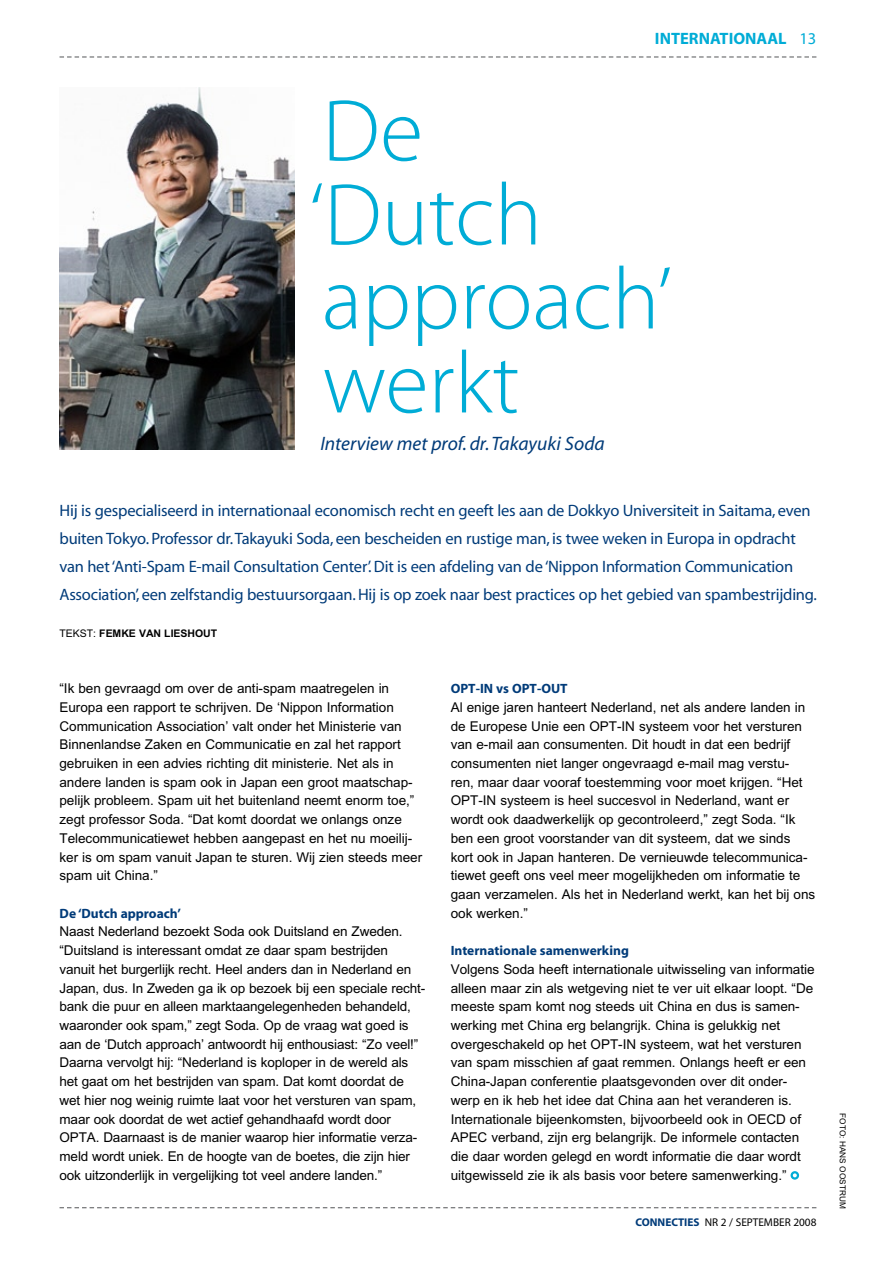
<style>
.page{position:relative;width:893px;height:1263px;background:#fff}
.page>*{position:absolute;margin:0;border:0;box-sizing:border-box;transform-origin:0 0}
.t1{font:88.5px/84px "Myriad MM 215 600";color:#00acd6}
.t2{font:19.5px "Myriad MM It 400 600";color:#003b79}
.t3{font:16.5px/28px "Myriad MM 400 600";letter-spacing:-.015em;color:#003b79}
.t4{font:16.5px "Myriad MM 700 600";color:#00acd6}
.t5{font:16.5px "Myriad MM 400 600";color:#00acd6}
.t6{font:13.5px/18.8px "M Arial";letter-spacing:-.005em;color:#000}
.t7{font:13.5px "Myriad MM 700 600";color:#003b79}
.t8{font:11.25px "Myriad MM 400 600";color:#000}
.t9{font:700 10.5px "M Arial";letter-spacing:-.005em;color:#000}
.t10{font:8.25px "M Arial";color:#000}
.s1{font-weight:400}
.s2{font-family:"Myriad MM 700 600";color:#003b79}
</style>
<div class="page">
<img style="left:60px;top:88px;width:235px;height:362px">
<svg style="left:60px;top:56px;width:756px;height:2px"></svg>
<svg style="left:60px;top:1207px;width:756px;height:1px"></svg>
<div style="left:791px;top:1171px;width:8px;height:8px;border:2px solid #00acd6;border-radius:50%"></div>
<p class="t4" style="left:655px;top:31px;width:132px">INTERNATIONAAL</p>
<p class="t5" style="left:799px;top:31px;width:18px">13</p>
<h1 class="t1" style="left:309px;top:93px;width:365px">De<br>‘Dutch approach’ werkt</h1>
<h2 class="t2" style="left:320px;top:434px;width:286px">Interview met prof. dr. Takayuki Soda</h2>
<p class="t3" style="left:59px;top:497px;width:759px">Hij is gespecialiseerd in internationaal economisch recht en geeft les aan de Dokkyo Universiteit in Saitama, even buiten Tokyo. Professor dr. Takayuki Soda, een bescheiden en rustige man, is twee weken in Europa in opdracht van het ‘Anti-Spam E-mail Consultation Center’. Dit is een afdeling van de ‘Nippon Information Communication Association’, een zelfstandig bestuursorgaan. Hij is op zoek naar best practices op het gebied van spambestrijding.</p>
<p class="t9" style="left:60px;top:627px;width:88px"><span class="s1">TEKST:</span> FEM KE VAN</p>
<p class="t9" style="left:164px;top:627px;width:54px">LIESHOUT</p>
<p class="t6" style="left:60px;top:679px;width:364px">“Ik ben gevraagd om over de anti-spam maatregelen in Europa een rapport te schrijven. De ‘Nippon Information Communication Association’ valt onder het Ministerie van Binnenlandse Zaken en Communicatie en zal het rapport gebruiken in een advies richting dit ministerie. Net als in andere landen is spam ook in Japan een groot maatschap&shy;pelijk probleem. Spam uit het buitenland neemt enorm toe,” zegt professor Soda. “Dat komt doordat we onlangs onze Telecommunicatiewet hebben aangepast en het nu moeilij&shy;ker is om spam vanuit Japan te sturen. Wij zien steeds meer spam uit China.”</p>
<p class="t7" style="left:60px;top:907px;width:123px">De ‘Dutch approach’</p>
<p class="t6" style="left:60px;top:922px;width:367px">Naast Nederland bezoekt Soda ook Duitsland en Zweden. “Duitsland is interessant omdat ze daar spam bestrijden vanuit het burgerlijk recht. Heel anders dan in Nederland en Japan, dus. In Zweden ga ik op bezoek bij een speciale recht&shy;bank die puur en alleen marktaangelegenheden behandeld, waaronder ook spam,” zegt Soda. Op de vraag wat goed is aan de ‘Dutch approach’ antwoordt hij enthousiast: “Zo veel!” Daarna vervolgt hij: “Nederland is koploper in de wereld als het gaat om het bestrijden van spam. Dat komt doordat de wet hier nog weinig ruimte laat voor het versturen van spam, maar ook doordat de wet actief gehandhaafd wordt door OPTA. Daarnaast is de manier waarop hier informatie verza&shy;meld wordt uniek. En de hoogte van de boetes, die zijn hier ook uitzonderlijk in vergelijking tot veel andere landen.”</p>
<p class="t7" style="left:451px;top:682px;width:118px">OPT-IN vs OPT-OUT</p>
<p class="t6" style="left:451px;top:698px;width:366px">Al enige jaren hanteert Nederland, net als andere landen in de Europese Unie een OPT-IN systeem voor het versturen van e-mail aan consumenten. Dit houdt in dat een bedrijf consumenten niet langer ongevraagd e-mail mag verstu&shy;ren, maar daar vooraf toestemming voor moet krijgen. “Het OPT-IN systeem is heel succesvol in Nederland, want er wordt ook daadwerkelijk op gecontroleerd,” zegt Soda. “Ik ben een groot voorstander van dit systeem, dat we sinds kort ook in Japan hanteren. De vernieuwde telecommunica&shy;tiewet geeft ons veel meer mogelijkheden om informatie te gaan verzamelen. Als het in Nederland werkt, kan het bij ons ook werken.”</p>
<p class="t7" style="left:451px;top:944px;width:180px">Internationale samenwerking</p>
<p class="t6" style="left:451px;top:960px;width:365px">Volgens Soda heeft internationale uitwisseling van informatie alleen maar zin als wetgeving niet te ver uit elkaar loopt. “De meeste spam komt nog steeds uit China en dus is samen&shy;werking met China erg belangrijk. China is gelukkig net overgeschakeld op het OPT-IN systeem, wat het versturen van spam misschien af gaat remmen. Onlangs heeft er een China-Japan conferentie plaatsgevonden over dit onder&shy;werp en ik heb het idee dat China aan het veranderen is.<br>Internationale bijeenkomsten, bijvoorbeeld ook in OECD of APEC verband, zijn erg belangrijk. De informele contacten die daar worden gelegd en wordt informatie die daar wordt uitgewisseld zie ik als basis voor betere samenwerking.”</p>
<p class="t8" style="left:635px;top:1217px;width:108px"><span class="s2">CONNECTIES</span> NR 2 / SEPTEMBER</p>
<p class="t8" style="left:793px;top:1217px;width:25px">2008</p>
<p class="t10" style="left:847px;top:1113px;width:96px;rotate:90deg">foto: Hans Oostrum</p>
</div>
